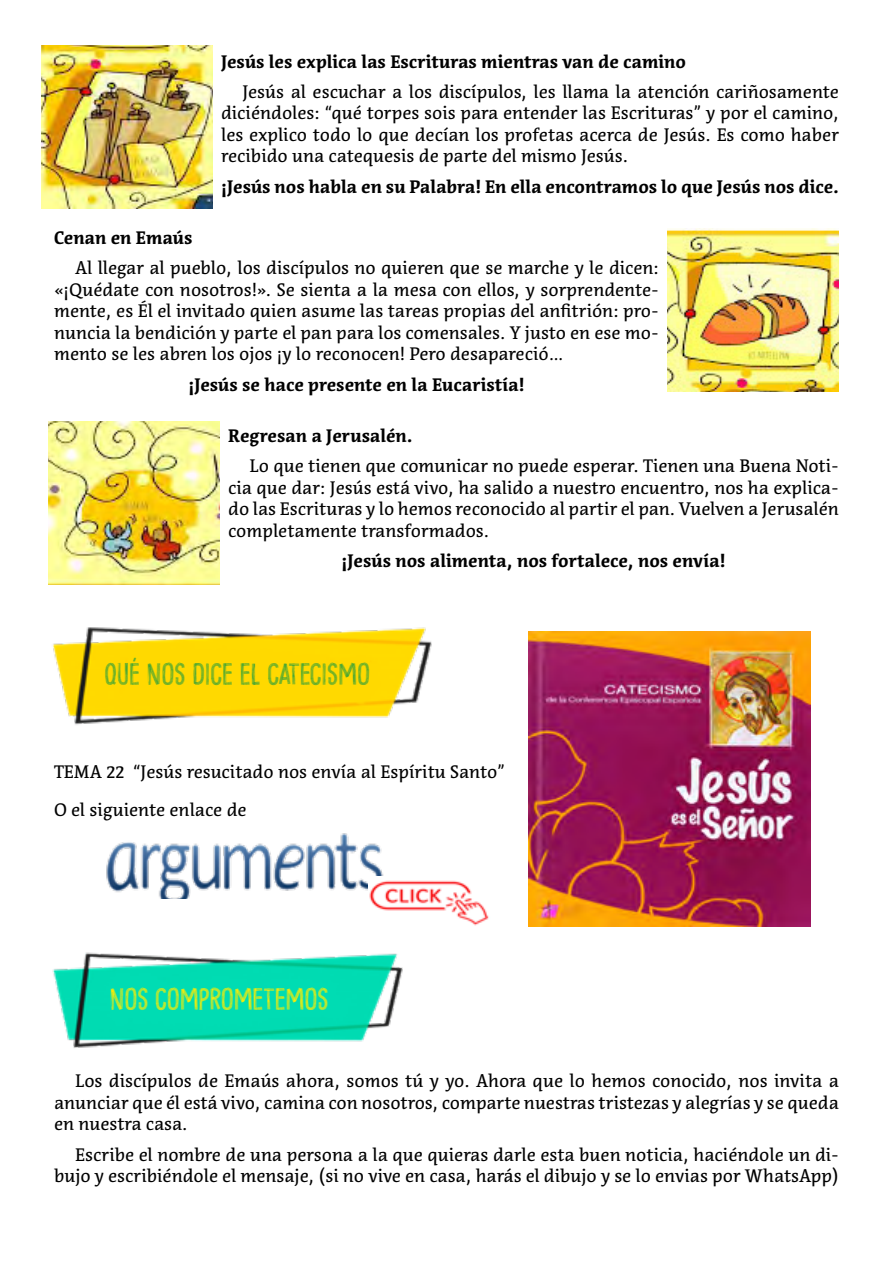
<style>
.page{position:relative;width:893px;height:1263px;background:#fff}
.page>*{position:absolute;margin:0;border:0;box-sizing:border-box;transform-origin:0 0}
.t1{font:31.5px "Goodie Bag Lines DEMO";color:#3fa535}
.t2{font:31.5px "Goodie Bag Lines DEMO";color:#ffed00}
.t3{font:18px/21.6px "Acuta";color:#000;text-align:justify}
.t4{font:700 18px "Acuta";color:#000}
</style>
<div class="page">
<img style="left:41px;top:45px;width:172px;height:163px">
<img style="left:48px;top:421px;width:172px;height:163px">
<img style="left:667px;top:228px;width:172px;height:163px">
<img style="left:52px;top:627px;width:380px;height:98px">
<img style="left:106px;top:833px;width:278px;height:66px">
<img style="left:52px;top:952px;width:351px;height:96px">
<img style="left:528px;top:631px;width:282px;height:295px">
<img style="left:369px;top:877px;width:120px;height:49px">
<p class="t4" style="left:221px;top:50px;width:467px">Jesús les explica las Escrituras mientras van de camino</p>
<p class="t3" style="left:221px;top:81px;width:619px;text-indent:21px">Jesús al escuchar a los discípulos, les llama la atención cariñosamente diciéndoles: “qué torpes sois para entender las Escrituras” y por el camino, les explico todo lo que decían los profetas acerca de Jesús. Es como haber recibido una catequesis de parte del mismo Jesús.</p>
<p class="t4" style="left:221px;top:175px;width:619px">¡Jesús nos habla en su Palabra! En ella encontramos lo que Jesús nos dice.</p>
<p class="t4" style="left:54px;top:227px;width:140px">Cenan en Emaús</p>
<p class="t3" style="left:54px;top:257px;width:606px;text-indent:21px">Al llegar al pueblo, los discípulos no quieren que se marche y le dicen: «¡Quédate con nosotros!». Se sienta a la mesa con ellos, y sorprendente&shy;mente, es Él el invitado quien asume las tareas propias del anfitrión: pro&shy;nuncia la bendición y parte el pan para los comensales. Y justo en ese mo&shy;mento se les abren los ojos ¡y lo reconocen! Pero desapareció…</p>
<p class="t4" style="left:188px;top:373px;width:338px">¡Jesús se hace presente en la Eucaristía!</p>
<p class="t4" style="left:228px;top:425px;width:186px">Regresan a Jerusalén.</p>
<p class="t3" style="left:228px;top:455px;width:612px;text-indent:21px">Lo que tienen que comunicar no puede esperar. Tienen una Buena Noti&shy;cia que dar: Jesús está vivo, ha salido a nuestro encuentro, nos ha explica&shy;do las Escrituras y lo hemos reconocido al partir el pan. Vuelven a Jerusalén completamente transformados.</p>
<p class="t4" style="left:342px;top:550px;width:386px">¡Jesús nos alimenta, nos fortalece, nos envía!</p>
<h1 class="t1" style="left:105px;top:655px;width:267px">QUÉ NOS DICE EL CATECISMO</h1>
<p class="t3" style="left:54px;top:752px;width:452px;line-height:38.5px">TEMA 22 “Jesús resucitado nos envía al Espíritu Santo”<br>O el siguiente enlace de</p>
<h1 class="t2" style="left:109px;top:980px;width:220px">NOS COMPROMETEMOS</h1>
<p class="t3" style="left:54px;top:1070px;width:786px;text-indent:21px">Los discípulos de Emaús ahora, somos tú y yo. Ahora que lo hemos conocido, nos invita a anunciar que él está vivo, camina con nosotros, comparte nuestras tristezas y alegrías y se queda en nuestra casa.</p>
<p class="t3" style="left:54px;top:1143px;width:786px;text-align:right">Escribe el nombre de una persona a la que quieras darle esta buen noticia, haciéndole un di&shy;bujo y escribiéndole el mensaje, (si no vive en casa, harás el dibujo y se lo envias por WhatsApp)</p>
</div>
